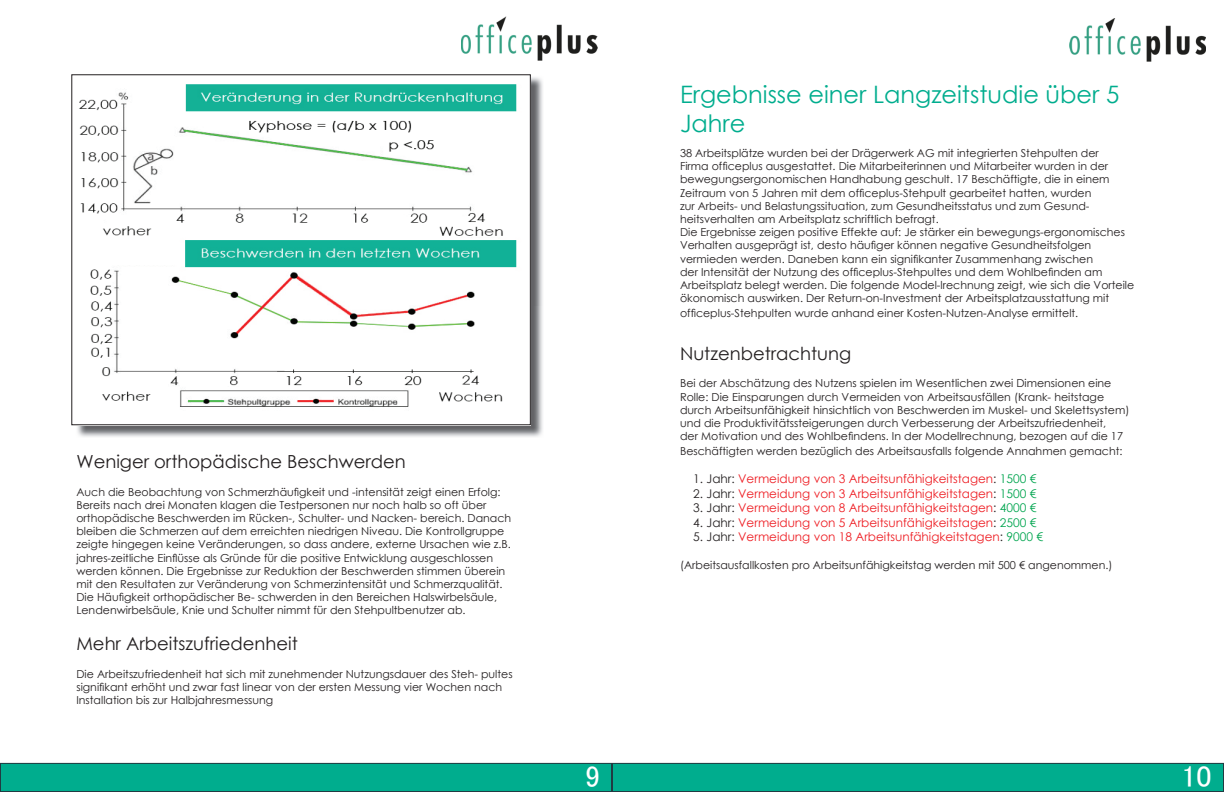
<style>
.page{position:relative;width:1224px;height:792px;background:#fff}
.page>*{position:absolute;margin:0;border:0;box-sizing:border-box;transform-origin:0 0}
.t1{font:30px "MS P Gothic";color:#fff}
.t2{font:24px/28.8px "Century Gothic";color:#00ad8e}
.t3{font:18px "Century Gothic";color:#231f20}
.t4{font:12px "Century Gothic";color:#ee1d23}
.t5{font:11px/13.2px "Century Gothic";color:#231f20}
.s1{color:#231f20}
.s2{color:#00a54f}
</style>
<div class="page">
<img style="left:461px;top:17px;width:136px;height:44px">
<img style="left:1070px;top:18px;width:136px;height:44px">
<img style="left:76px;top:77px;width:467px;height:360px">
<img style="left:76px;top:77px;width:453px;height:346px">
<div style="left:0;top:763px;width:611px;height:29px;background:#00ad8e"></div>
<div style="left:0;top:763px;width:612px;height:29px;border:1px solid #213b42"></div>
<div style="left:612px;top:763px;width:611px;height:29px;background:#00ad8e"></div>
<div style="left:612px;top:763px;width:612px;height:29px;border:1px solid #213b42"></div>
<h3 class="t3" style="left:76px;top:449px;width:331px">Weniger orthopädische Beschwerden</h3>
<p class="t5" style="left:76px;top:485px;width:436px">Auch die Beobachtung von Schmerzhäufigkeit und -intensität zeigt einen Erfolg:<br>Bereits nach drei Monaten klagen die Testpersonen nur noch halb so oft über orthopädische Beschwerden im Rücken-, Schulter- und Nacken- bereich. Danach bleiben die Schmerzen auf dem erreichten niedrigen Niveau. Die Kontrollgruppe zeigte hingegen keine Veränderungen, so dass andere, externe Ursachen wie z.B. jahres-zeitliche Einflüsse als Gründe für die positive Entwicklung ausgeschlossen werden können. Die Ergebnisse zur Reduktion der Beschwerden stimmen überein mit den Resultaten zur Veränderung von Schmerzintensität und Schmerzqualität.<br>Die Häufigkeit orthopädischer Be- schwerden in den Bereichen Halswirbelsäule, Lendenwirbelsäule, Knie und Schulter nimmt für den Stehpultbenutzer ab.</p>
<h3 class="t3" style="left:76px;top:631px;width:223px">Mehr Arbeitszufriedenheit</h3>
<p class="t5" style="left:76px;top:667px;width:438px">Die Arbeitszufriedenheit hat sich mit zunehmender Nutzungsdauer des Steh- pultes signifikant erhöht und zwar fast linear von der ersten Messung vier Wochen nach<br>Installation bis zur Halbjahresmessung</p>
<h2 class="t2" style="left:680px;top:80px;width:441px">Ergebnisse einer Langzeitstudie über 5<br>Jahre</h2>
<p class="t5" style="left:680px;top:146px;width:456px">38 Arbeitsplätze wurden bei der Drägerwerk AG mit integrierten Stehpulten der<br>Firma officeplus ausgestattet. Die Mitarbeiterinnen und Mitarbeiter wurden in der bewegungsergonomischen Handhabung geschult. 17 Beschäftigte, die in einem Zeitraum von 5 Jahren mit dem officeplus-Stehpult gearbeitet hatten, wurden<br>zur Arbeits- und Belastungssituation, zum Gesundheitsstatus und zum Gesund&shy;heitsverhalten am Arbeitsplatz schriftlich befragt.<br>Die Ergebnisse zeigen positive Effekte auf: Je stärker ein bewegungs-ergonomisches Verhalten ausgeprägt ist, desto häufiger können negative Gesundheitsfolgen vermieden werden. Daneben kann ein signifikanter Zusammenhang zwischen<br>der Intensität der Nutzung des officeplus-Stehpultes und dem Wohlbefinden am Arbeitsplatz belegt werden. Die folgende Model-lrechnung zeigt, wie sich die Vorteile ökonomisch auswirken. Der Return-on-Investment der Arbeitsplatzausstattung mit</p>
<p class="t5" style="left:680px;top:306px;width:400px">officeplus-Stehpulten wurde anhand einer Kosten-Nutzen-Analyse ermittelt.</p>
<h3 class="t3" style="left:680px;top:341px;width:173px">Nutzenbetrachtung</h3>
<p class="t5" style="left:680px;top:377px;width:451px">Bei der Abschätzung des Nutzens spielen im Wesentlichen zwei Dimensionen eine Rolle: Die Einsparungen durch Vermeiden von Arbeitsausfällen (Krank- heitstage durch Arbeitsunfähigkeit hinsichtlich von Beschwerden im Muskel- und Skelettsystem) und die Produktivitätssteigerungen durch Verbesserung der Arbeitszufriedenheit,<br>der Motivation und des Wohlbefindens. In der Modellrechnung, bezogen auf die 17</p>
<p class="t5" style="left:680px;top:444px;width:444px">Beschäftigten werden bezüglich des Arbeitsausfalls folgende Annahmen gemacht:</p>
<p class="t4" style="left:693px;top:471px;width:345px"><span class="s1">1. Jahr:</span> Vermeidung von 3 Arbeitsunfähigkeitstagen<span class="s1">:</span> <span class="s2">1500 €</span></p>
<p class="t4" style="left:693px;top:485px;width:345px"><span class="s1">2. Jahr:</span> Vermeidung von 3 Arbeitsunfähigkeitstagen<span class="s1">:</span> <span class="s2">1500 €</span></p>
<p class="t4" style="left:693px;top:500px;width:345px"><span class="s1">3. Jahr:</span> Vermeidung von 8 Arbeitsunfähigkeitstagen<span class="s1">:</span> <span class="s2">4000 €</span></p>
<p class="t4" style="left:693px;top:514px;width:345px"><span class="s1">4. Jahr:</span> Vermeidung von 5 Arbeitsunfähigkeitstagen<span class="s1">:</span> <span class="s2">2500 €</span></p>
<p class="t4" style="left:693px;top:528px;width:351px"><span class="s1">5. Jahr:</span> Vermeidung von 18 Arbeitsunfähigkeitstagen<span class="s1">:</span> <span class="s2">9000 €</span></p>
<p class="t5" style="left:680px;top:558px;width:434px">(Arbeitsausfallkosten pro Arbeitsunfähigkeitstag werden mit 500 € angenommen.)</p>
<h1 class="t1" style="left:585px;top:761px;width:16px">9</h1>
<h1 class="t1" style="left:1182px;top:762px;width:31px">10</h1>
</div>
